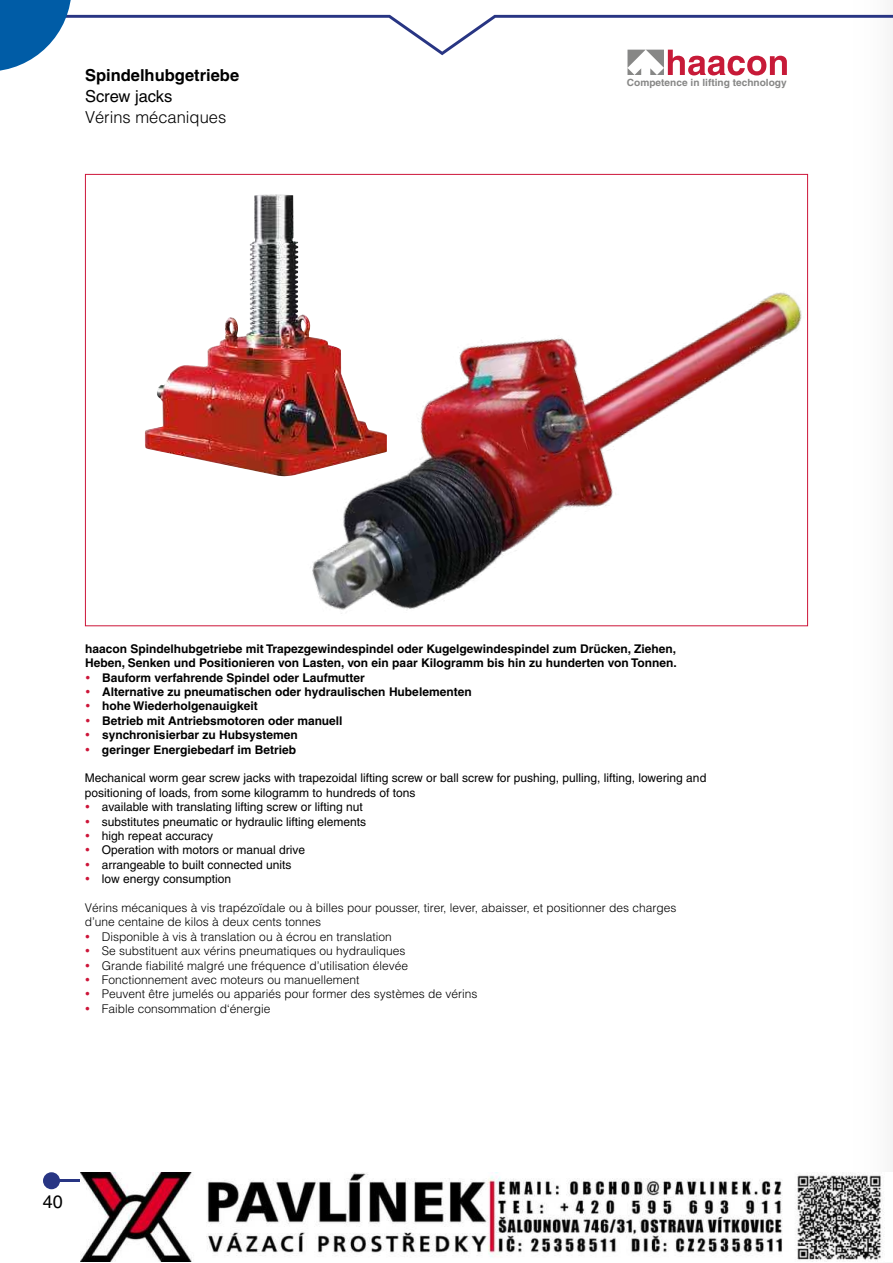
<style>
.page{position:relative;width:893px;height:1263px;background:#fff}
.page>*{position:absolute;margin:0;border:0;box-sizing:border-box;transform-origin:0 0}
.t1{font:18px "Helvetica";color:#000}
.t2{font:700 16.5px "Helvetica";color:#000}
.t3{font:300 16.5px "Helvetica";color:#000}
.t4{font:16.5px "Helvetica";color:#000}
.t5{font:300 12px "Helvetica";color:#000}
.t6{font:700 12px "Helvetica";color:#000}
.t7{font:12px "Helvetica";color:#000}
.t8{font:700 9.9px "Helvetica";color:#878786}
</style>
<div class="page">
<hr style="left:52px;top:1180px;width:841px;height:2px;background:#283583">
<div style="left:43px;top:1172px;width:17px;height:17px;background:#283583;border-radius:50%"></div>
<svg style="left:892px;top:75px;width:1px;height:1188px"></svg>
<img style="left:219px;top:194px;width:583px;height:420px">
<img style="left:189px;top:194px;width:85px;height:172px">
<svg style="left:0;top:0;width:893px;height:75px"></svg>
<img style="left:80px;top:1172px;width:813px;height:90px">
<h2 class="t2" style="left:85px;top:65px;width:156px">Spindelhubgetriebe</h2>
<p class="t8" style="left:627px;top:77px;width:161px">Competence in lifting technology</p>
<h2 class="t4" style="left:85px;top:86px;width:89px">Screw jacks</h2>
<h2 class="t3" style="left:85px;top:108px;width:143px">Vérins mécaniques</h2>
<p class="t6" style="left:85px;top:641px;width:593px">haacon Spindelhubgetriebe mit Trapezgewindespindel oder Kugelgewindespindel zum Drücken, Ziehen,</p>
<p class="t6" style="left:85px;top:656px;width:593px">Heben, Senken und Positionieren von Lasten, von ein paar Kilogramm bis hin zu hunderten von Tonnen.</p>
<p class="t6" style="left:102px;top:670px;width:264px">Bauform verfahrende Spindel oder Laufmutter</p>
<p class="t6" style="left:102px;top:685px;width:371px">Alternative zu pneumatischen oder hydraulischen Hubelementen</p>
<p class="t6" style="left:102px;top:699px;width:157px">hohe Wiederholgenauigkeit</p>
<p class="t6" style="left:102px;top:713px;width:242px">Betrieb mit Antriebsmotoren oder manuell</p>
<p class="t6" style="left:102px;top:728px;width:197px">synchronisierbar zu Hubsystemen</p>
<p class="t6" style="left:102px;top:742px;width:196px">geringer Energiebedarf im Betrieb</p>
<p class="t7" style="left:85px;top:771px;width:623px">Mechanical worm gear screw jacks with trapezoidal lifting screw or ball screw for pushing, pulling, lifting, lowering and</p>
<p class="t7" style="left:85px;top:786px;width:332px">positioning of loads, from some kilogramm to hundreds of tons</p>
<p class="t7" style="left:102px;top:800px;width:262px">available with translating lifting screw or lifting nut</p>
<p class="t7" style="left:102px;top:814px;width:266px">substitutes pneumatic or hydraulic lifting elements</p>
<p class="t7" style="left:102px;top:829px;width:113px">high repeat accuracy</p>
<p class="t7" style="left:102px;top:843px;width:205px">Operation with motors or manual drive</p>
<p class="t7" style="left:102px;top:858px;width:191px">arrangeable to built connected units</p>
<p class="t7" style="left:102px;top:872px;width:131px">low energy consumption</p>
<p class="t5" style="left:85px;top:901px;width:593px">Vérins mécaniques à vis trapézoïdale ou à billes pour pousser, tirer, lever, abaisser, et positionner des charges</p>
<p class="t5" style="left:85px;top:915px;width:238px">d’une centaine de kilos à deux cents tonnes</p>
<p class="t5" style="left:102px;top:930px;width:291px">Disponible à vis à translation ou à écrou en translation</p>
<p class="t5" style="left:102px;top:944px;width:305px">Se substituent aux vérins pneumatiques ou hydrauliques</p>
<p class="t5" style="left:102px;top:959px;width:308px">Grande fiabilité malgré une fréquence d’utilisation élevée</p>
<p class="t5" style="left:102px;top:973px;width:259px">Fonctionnement avec moteurs ou manuellement</p>
<p class="t5" style="left:102px;top:987px;width:377px">Peuvent être jumelés ou appariés pour former des systèmes de vérins</p>
<p class="t5" style="left:102px;top:1002px;width:170px">Faible consommation d‘énergie</p>
<h1 class="t1" style="left:43px;top:1191px;width:22px">40</h1>
</div>
